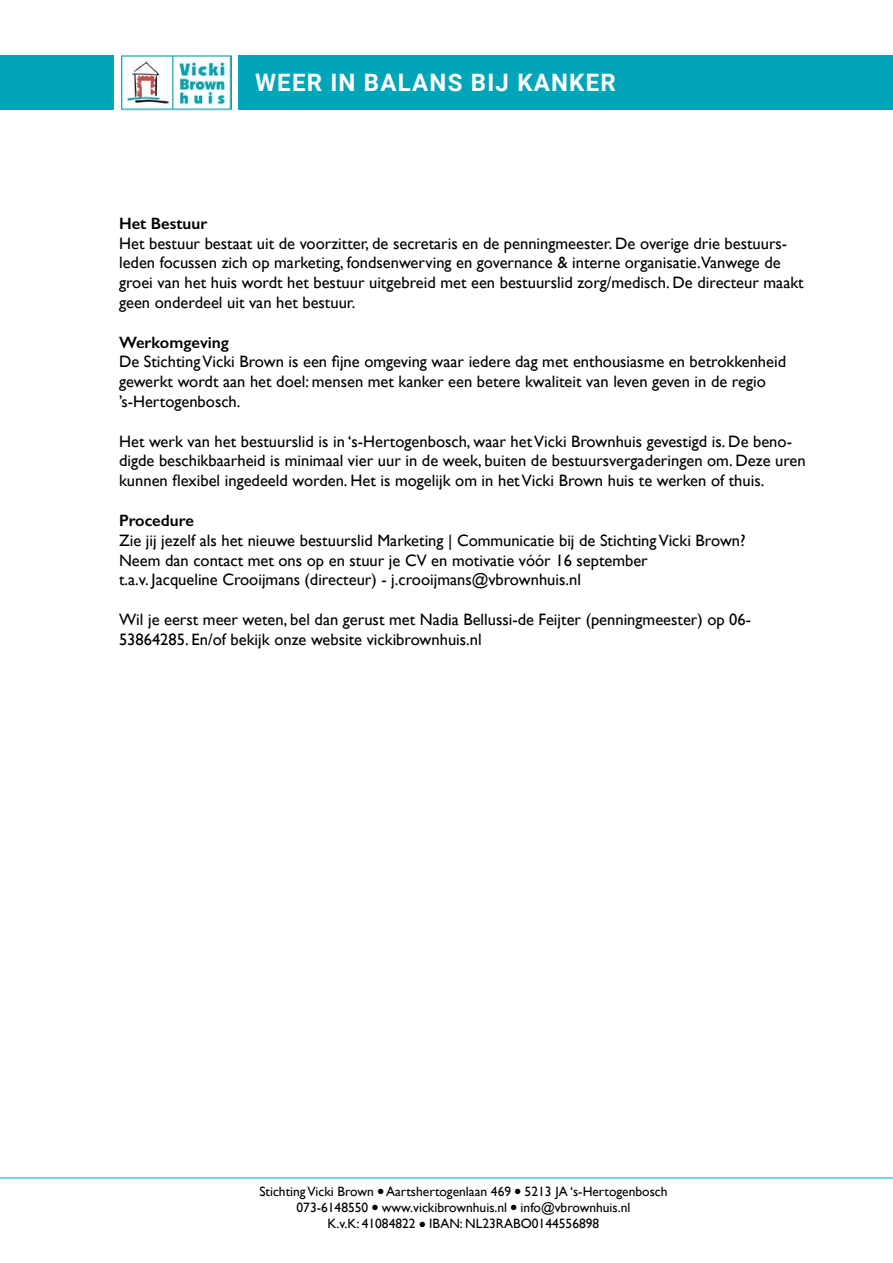
<style>
.page{position:relative;width:893px;height:1263px;background:#fff}
.page>*{position:absolute;margin:0;border:0;box-sizing:border-box;transform-origin:0 0}
.t1{font:700 24px "Roboto";letter-spacing:.05em;color:#fff}
.t2{font:16.5px/19.8px "Gill Sans";color:#000}
.t3{font:600 16.5px "Gill Sans";color:#000}
.t4{font:13.5px/16.2px "Gill Sans";color:#000;text-align:center}
</style>
<div class="page">
<div style="left:0;top:55px;width:113px;height:54px;background:#00a5ba"></div>
<img style="left:121px;top:54px;width:111px;height:57px">
<div style="left:238px;top:55px;width:655px;height:54px;background:#00a5ba"></div>
<hr style="left:0;top:1177px;width:893px;height:1px;background:#00a5ba">
<h1 class="t1" style="left:255px;top:66px;width:362px">WEER IN BALANS BIJ KANKER</h1>
<p class="t3" style="left:119px;top:213px;width:90px">Het Bestuur</p>
<p class="t2" style="left:119px;top:233px;width:686px">Het bestuur bestaat uit de voorzitter, de secretaris en de penningmeester. De overige drie bestuurs&shy;leden focussen zich op marketing, fondsenwerving en governance &amp; interne organisatie.Vanwege de groei van het huis wordt het bestuur uitgebreid met een bestuurslid zorg/medisch. De directeur maakt geen onderdeel uit van het bestuur.</p>
<p class="t3" style="left:119px;top:332px;width:111px">Werkomgeving</p>
<p class="t2" style="left:119px;top:352px;width:668px">De Stichting Vicki Brown is een fijne omgeving waar iedere dag met enthousiasme en betrokkenheid gewerkt wordt aan het doel: mensen met kanker een betere kwaliteit van leven geven in de regio ’s-Hertogenbosch.</p>
<p class="t2" style="left:119px;top:431px;width:688px">Het werk van het bestuurslid is in ‘s-Hertogenbosch, waar het Vicki Brownhuis gevestigd is. De beno&shy;digde beschikbaarheid is minimaal vier uur in de week, buiten de bestuursvergaderingen om. Deze uren kunnen flexibel ingedeeld worden. Het is mogelijk om in het Vicki Brown huis te werken of thuis.</p>
<p class="t3" style="left:119px;top:510px;width:76px">Procedure</p>
<p class="t2" style="left:119px;top:530px;width:628px">Zie jij jezelf als het nieuwe bestuurslid Marketing | Communicatie bij de Stichting Vicki Brown?<br>Neem dan contact met ons op en stuur je CV en motivatie vóór 16 september<br>t.a.v. Jacqueline Crooijmans (directeur) - j.crooijmans@vbrownhuis.nl</p>
<p class="t2" style="left:119px;top:609px;width:634px">Wil je eerst meer weten, bel dan gerust met Nadia Bellussi-de Feijter (penningmeester) op 06-<br>53864285. En/of bekijk onze website vickibrownhuis.nl</p>
<p class="t4" style="left:259px;top:1183px;width:410px">Stichting Vicki Brown ● Aartshertogenlaan 469 ● 5213 JA ‘s-Hertogenbosch<br>073-6148550 ● www.vickibrownhuis.nl ● info@vbrownhuis.nl<br>K.v.K: 41084822 ● IBAN: NL23RABO0144556898</p>
</div>
